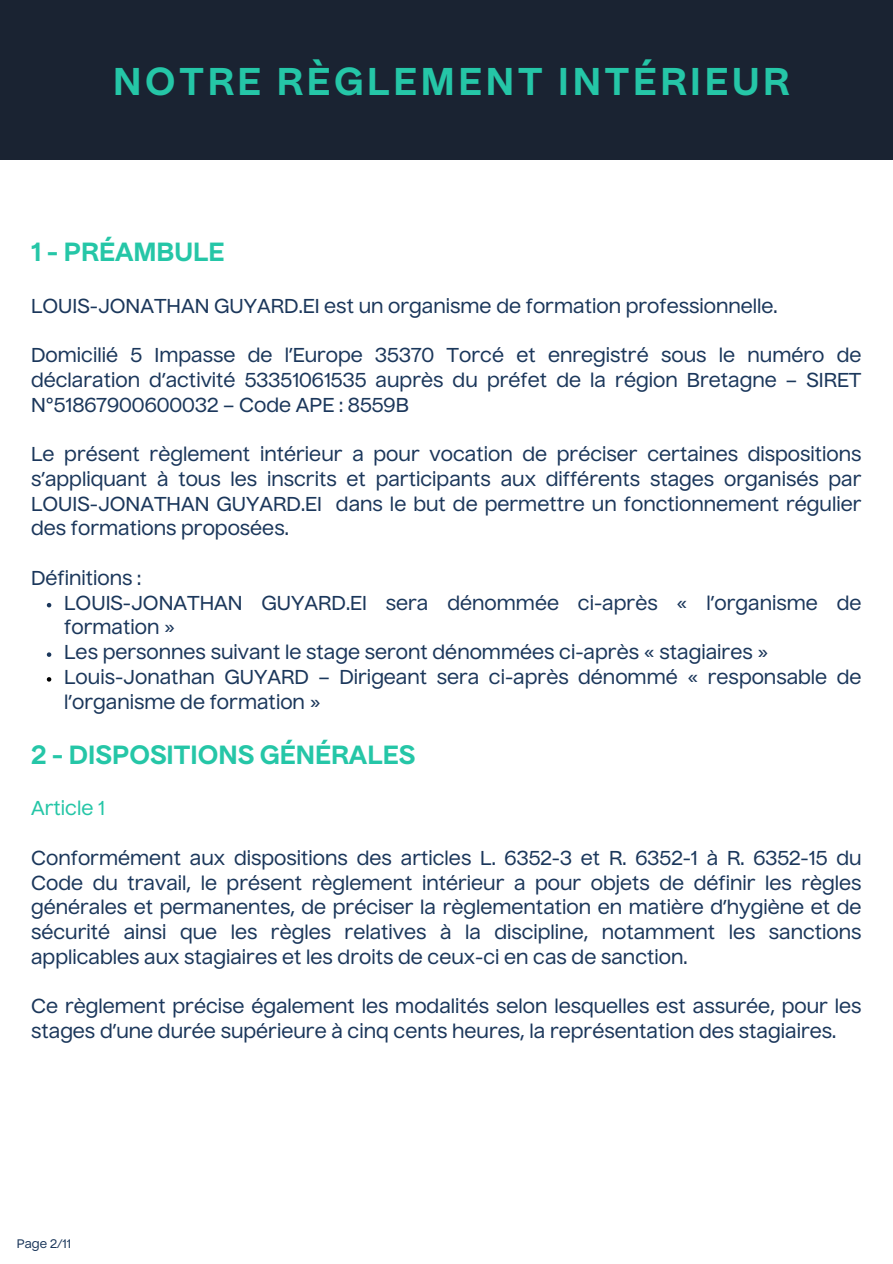
<style>
.page{position:relative;width:893px;height:1264px;background:#fff}
.page>*{position:absolute;margin:0;border:0;box-sizing:border-box;transform-origin:0 0}
.t1{font:700 37.5px "Nuckle";letter-spacing:.1em;color:#25c6a7}
.t2{font:700 25.5px "Nuckle";color:#25c6a7}
.t3{font:500 19.5px/24.8px "Nuckle";color:#1b375b}
.t4{font:500 19.5px "Nuckle";color:#25c6a7}
.t5{font:500 12px "Nuckle";color:#1b375b}
</style>
<div class="page">
<div style="left:0;top:0;width:892px;height:160px;background:#1a2332"></div>
<svg style="left:47px;top:603px;width:4px;height:4px"></svg>
<svg style="left:47px;top:652px;width:4px;height:5px"></svg>
<svg style="left:47px;top:677px;width:4px;height:4px"></svg>
<p class="t1" style="left:113px;top:66px;width:677px">NOTRE RÈGLEMENT INTÉRIEUR</p>
<p class="t2" style="left:31px;top:241px;width:195px">1 - PRÉAMBULE</p>
<p class="t3" style="left:31px;top:295px;width:748px">LOUIS-JONATHAN GUYARD.EI est un organisme de formation professionnelle.</p>
<p class="t3" style="left:31px;top:344px;width:831px;text-align:justify">Domicilié 5 Impasse de l’Europe 35370 Torcé et enregistré sous le numéro de déclaration d’activité 53351061535 auprès du préfet de la région Bretagne – SIRET N°51867900600032 – Code APE : 8559B</p>
<p class="t3" style="left:31px;top:443px;width:831px;text-align:justify">Le présent règlement intérieur a pour vocation de préciser certaines dispositions s’appliquant à tous les inscrits et participants aux différents stages organisés par LOUIS-JONATHAN GUYARD.EI dans le but de permettre un fonctionnement régulier des formations proposées.</p>
<p class="t3" style="left:31px;top:567px;width:112px">Définitions :</p>
<p class="t3" style="left:64px;top:592px;width:798px">LOUIS-JONATHAN GUYARD.EI sera dénommée ci-après « l’organisme de formation »</p>
<p class="t3" style="left:64px;top:641px;width:705px">Les personnes suivant le stage seront dénommées ci-après « stagiaires »</p>
<p class="t3" style="left:64px;top:666px;width:798px">Louis-Jonathan GUYARD – Dirigeant sera ci-après dénommé « responsable de l’organisme de formation »</p>
<p class="t2" style="left:31px;top:744px;width:385px">2 - DISPOSITIONS GÉNÉRALES</p>
<p class="t4" style="left:31px;top:800px;width:75px">Article 1</p>
<p class="t3" style="left:31px;top:847px;width:831px;text-align:justify">Conformément aux dispositions des articles L. 6352-3 et R. 6352-1 à R. 6352-15 du Code du travail, le présent règlement intérieur a pour objets de définir les règles générales et permanentes, de préciser la règlementation en matière d’hygiène et de sécurité ainsi que les règles relatives à la discipline, notamment les sanctions applicables aux stagiaires et les droits de ceux-ci en cas de sanction.</p>
<p class="t3" style="left:31px;top:995px;width:831px">Ce règlement précise également les modalités selon lesquelles est assurée, pour les stages d’une durée supérieure à cinq cents heures, la représentation des stagiaires.</p>
<p class="t5" style="left:17px;top:1238px;width:56px">Page 2/11</p>
</div>
